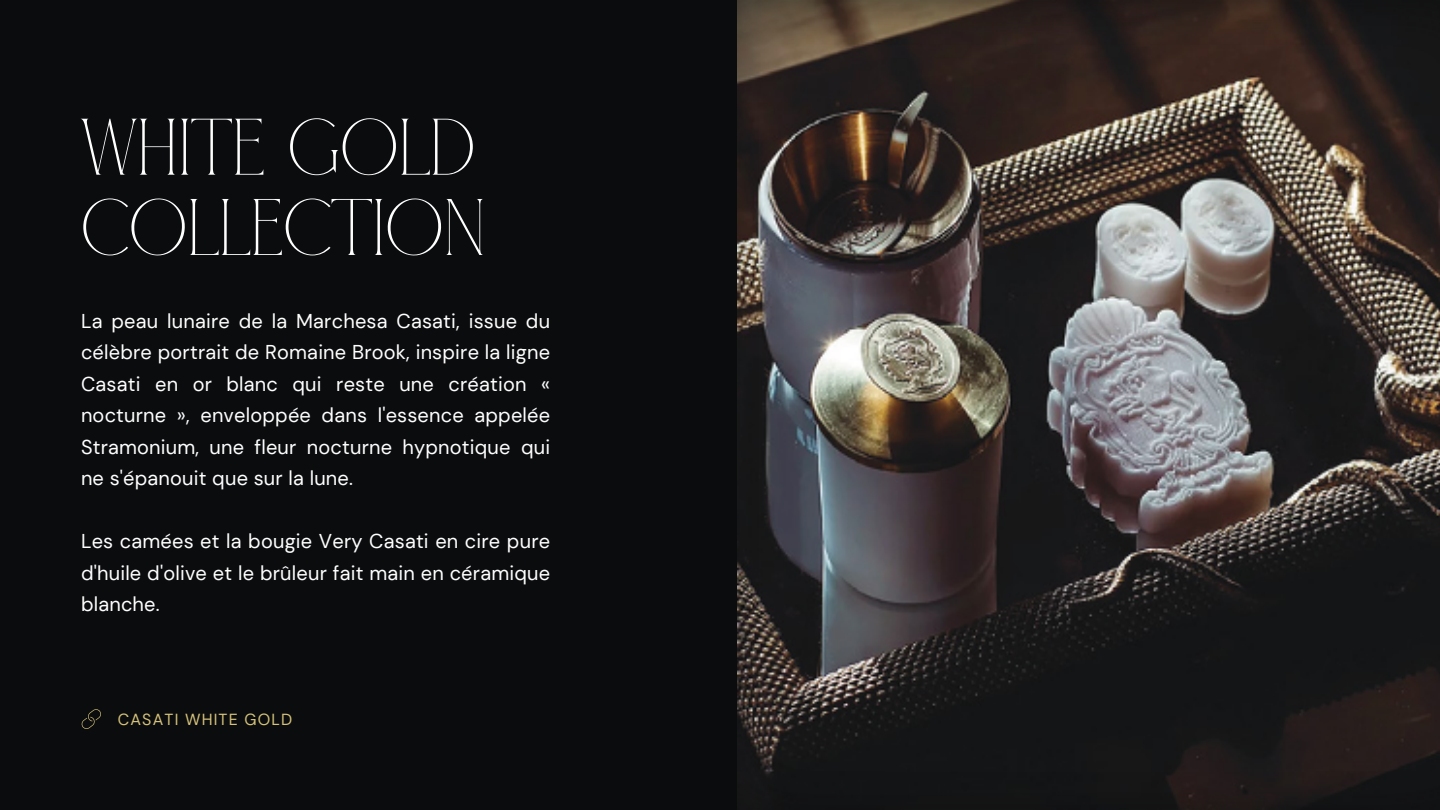
<style>
.page{position:relative;width:1440px;height:810px;background:#0b0c0e}
.page>*{position:absolute;margin:0;border:0;box-sizing:border-box;transform-origin:0 0}
.t1{font:80px/80.2px "CANOVER Regular";color:#fff}
.t2{font:20px/31.5px "DM Sans";letter-spacing:.01em;color:#fff;text-align:justify}
.t3{font:16px "DM Sans";letter-spacing:.075em;color:#d6c37b}
</style>
<div class="page">
<svg style="left:81px;top:709px;width:20px;height:20px"></svg>
<img style="left:738px;top:0;width:702px;height:810px">
<p class="t1" style="left:81px;top:112px;width:406px">WHITE GOLD<br>COLLECTION</p>
<h1 class="t2" style="left:81px;top:305px;width:471px">La peau lunaire de la Marchesa Casati, issue du célèbre portrait de Romaine Brook, inspire la ligne Casati en or blanc qui reste une création « nocturne », enveloppée dans l'essence appelée Stramonium, une fleur nocturne hypnotique qui ne s'épanouit que sur la lune.</h1>
<h2 class="t2" style="left:81px;top:526px;width:471px">Les camées et la bougie Very Casati en cire pure d'huile d'olive et le brûleur fait main en céramique blanche.</h2>
<h2 class="t3" style="left:118px;top:709px;width:176px">CASATI WHITE GOLD</h2>
</div>
